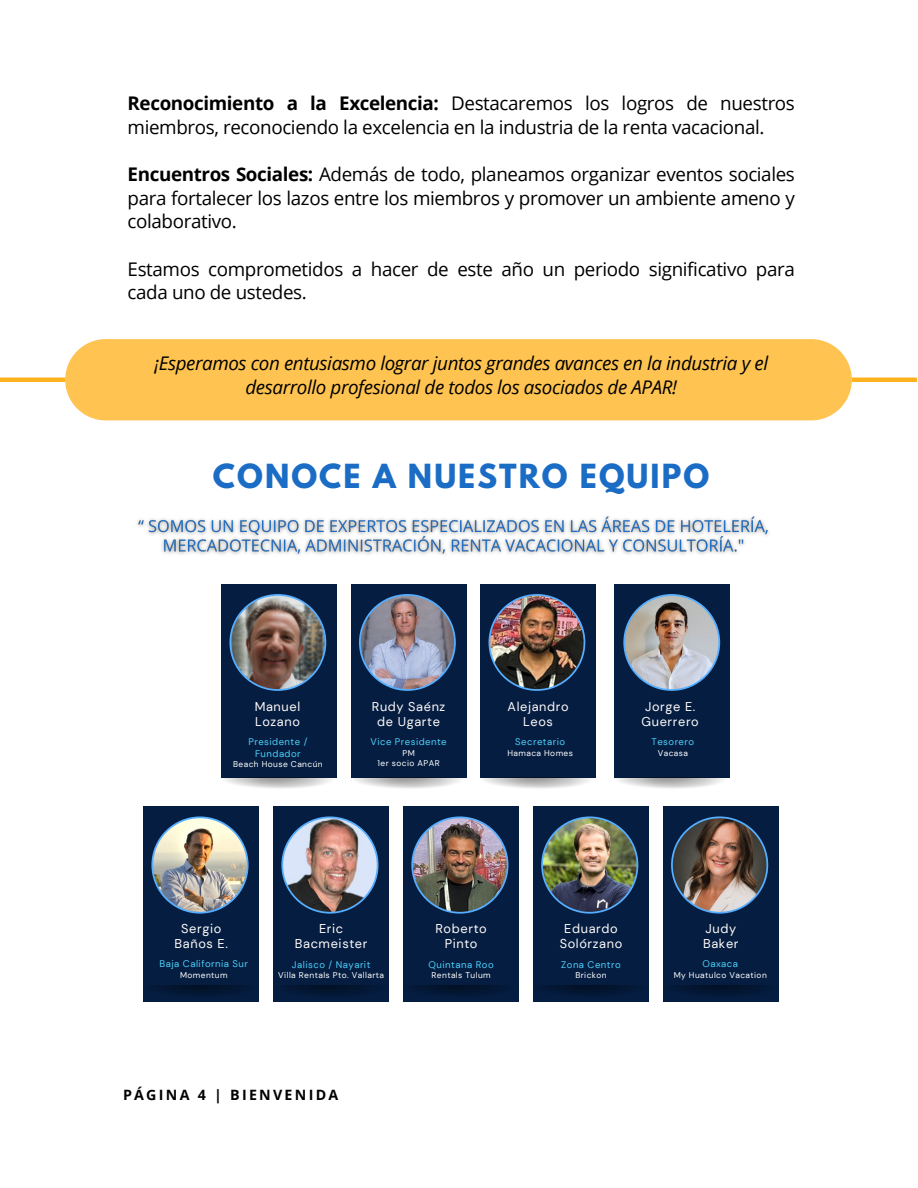
<style>
.page{position:relative;width:918px;height:1188px;background:#fff}
.page>*{position:absolute;margin:0;border:0;box-sizing:border-box;transform-origin:0 0}
.t1{font:700 29.4px "League Spartan";letter-spacing:.07em;color:#1b6cc5}
.t2{font:18.75px/23.7px "Open Sans";letter-spacing:-.02em;color:#000}
.t3{font:italic 18.75px/23.7px "Open Sans";letter-spacing:-.02em;color:#000;text-align:center}
.t4{font:700 14.25px "Open Sans";letter-spacing:.16em;color:#000}
.t5{font:12.75px/15px "DM Sans";letter-spacing:.05em;color:#fffbfb;text-align:center}
.t6{font:9.6px/11.1px "DM Sans";letter-spacing:.05em;color:#4bd1fb;text-align:center}
.t7{font:8.4px/9.8px "DM Sans";letter-spacing:.05em;color:#fff;text-align:center}
.s1{font-weight:700}
</style>
<div class="page">
<div style="left:65px;top:339px;width:787px;height:81px;background:#fec350"></div>
<div style="left:221px;top:584px;width:116px;height:194px;background:#051d40"></div>
<img style="left:229px;top:594px;width:97px;height:97px">
<div style="left:351px;top:584px;width:115px;height:194px;background:#051d40"></div>
<img style="left:359px;top:594px;width:97px;height:97px">
<div style="left:481px;top:584px;width:115px;height:194px;background:#051d40"></div>
<img style="left:489px;top:594px;width:96px;height:97px">
<div style="left:614px;top:584px;width:115px;height:194px;background:#051d40"></div>
<img style="left:623px;top:594px;width:97px;height:97px">
<img style="left:137px;top:516px;width:632px;height:39px">
<div style="left:143px;top:807px;width:116px;height:195px;background:#051d40"></div>
<img style="left:151px;top:816px;width:98px;height:98px">
<div style="left:273px;top:807px;width:116px;height:195px;background:#051d40"></div>
<img style="left:281px;top:816px;width:98px;height:98px">
<div style="left:403px;top:807px;width:116px;height:195px;background:#051d40"></div>
<img style="left:411px;top:816px;width:98px;height:98px">
<div style="left:533px;top:807px;width:116px;height:195px;background:#051d40"></div>
<img style="left:541px;top:816px;width:97px;height:98px">
<div style="left:663px;top:807px;width:116px;height:195px;background:#051d40"></div>
<img style="left:671px;top:816px;width:97px;height:98px">
<hr style="left:0;top:378px;width:65px;height:4px;background:#feb21e">
<hr style="left:852px;top:378px;width:65px;height:4px;background:#feb21e">
<h2 class="t2" style="left:128px;top:91px;width:669px"><span class="s1">Reconocimiento a la Excelencia:</span> Destacaremos los logros de nuestros miembros, reconociendo la excelencia en la industria de la renta vacacional.</h2>
<h2 class="t2" style="left:128px;top:162px;width:669px;text-align:justify"><span class="s1">Encuentros Sociales:</span> Además de todo, planeamos organizar eventos sociales para fortalecer los lazos entre los miembros y promover un ambiente ameno y colaborativo.</h2>
<h2 class="t2" style="left:128px;top:256px;width:669px">Estamos comprometidos a hacer de este año un periodo significativo para cada uno de ustedes.</h2>
<h2 class="t3" style="left:154px;top:351px;width:615px">¡Esperamos con entusiasmo lograr juntos grandes avances en la industria y el desarrollo profesional de todos los asociados de APAR!</h2>
<h5 class="t1" style="left:213px;top:462px;width:498px">CONOCE A NUESTRO EQUIPO</h5>
<h6 class="t5" style="left:255px;top:699px;width:47px;text-align:left">Manuel<br>Lozano</h6>
<h5 class="t6" style="left:248px;top:737px;width:61px">Presidente /<br>Fundador</h5>
<h5 class="t7" style="left:233px;top:759px;width:91px">Beach House Cancún</h5>
<h6 class="t5" style="left:372px;top:699px;width:75px">Rudy Saénz de Ugarte</h6>
<p class="t5" style="left:508px;top:699px;width:63px">Alejandro<br>Leos</p>
<h5 class="t5" style="left:642px;top:699px;width:59px;text-align:left">Jorge E.<br>Guerrero</h5>
<p class="t6" style="left:370px;top:737px;width:78px">Vice Presidente</p>
<p class="t7" style="left:378px;top:748px;width:64px">PM<br>1er socio APAR</p>
<p class="t6" style="left:515px;top:737px;width:51px">Secretario</p>
<p class="t7" style="left:508px;top:748px;width:67px">Hamaca Homes</p>
<h5 class="t6" style="left:652px;top:737px;width:44px">Tesorero</h5>
<h5 class="t7" style="left:658px;top:748px;width:32px">Vacasa</h5>
<h5 class="t5" style="left:175px;top:922px;width:55px">Sergio<br>Baños E.</h5>
<h6 class="t6" style="left:160px;top:959px;width:90px">Baja California Sur</h6>
<h6 class="t7" style="left:180px;top:970px;width:49px">Momentum</h6>
<p class="t5" style="left:295px;top:922px;width:74px">Eric<br>Bacmeister</p>
<p class="t6" style="left:292px;top:959px;width:80px">Jalisco / Nayarit</p>
<h5 class="t7" style="left:278px;top:970px;width:107px">Villa Rentals Pto. Vallarta</h5>
<h1 class="t4" style="left:123px;top:1085px;width:217px">PÁGINA 4 | BIENVENIDA</h1>
<p class="t5" style="left:435px;top:922px;width:53px">Roberto<br>Pinto</p>
<p class="t6" style="left:429px;top:959px;width:67px">Quintana Roo</p>
<p class="t7" style="left:432px;top:970px;width:61px">Rentals Tulum</p>
<h5 class="t5" style="left:560px;top:922px;width:64px">Eduardo<br>Solórzano</h5>
<p class="t6" style="left:561px;top:959px;width:61px">Zona Centro</p>
<p class="t7" style="left:575px;top:970px;width:33px">Brickon</p>
<p class="t5" style="left:703px;top:922px;width:37px;text-align:left">Judy<br>Baker</p>
<p class="t6" style="left:702px;top:959px;width:37px">Oaxaca</p>
<h5 class="t7" style="left:674px;top:970px;width:95px">My Huatulco Vacation</h5>
</div>
